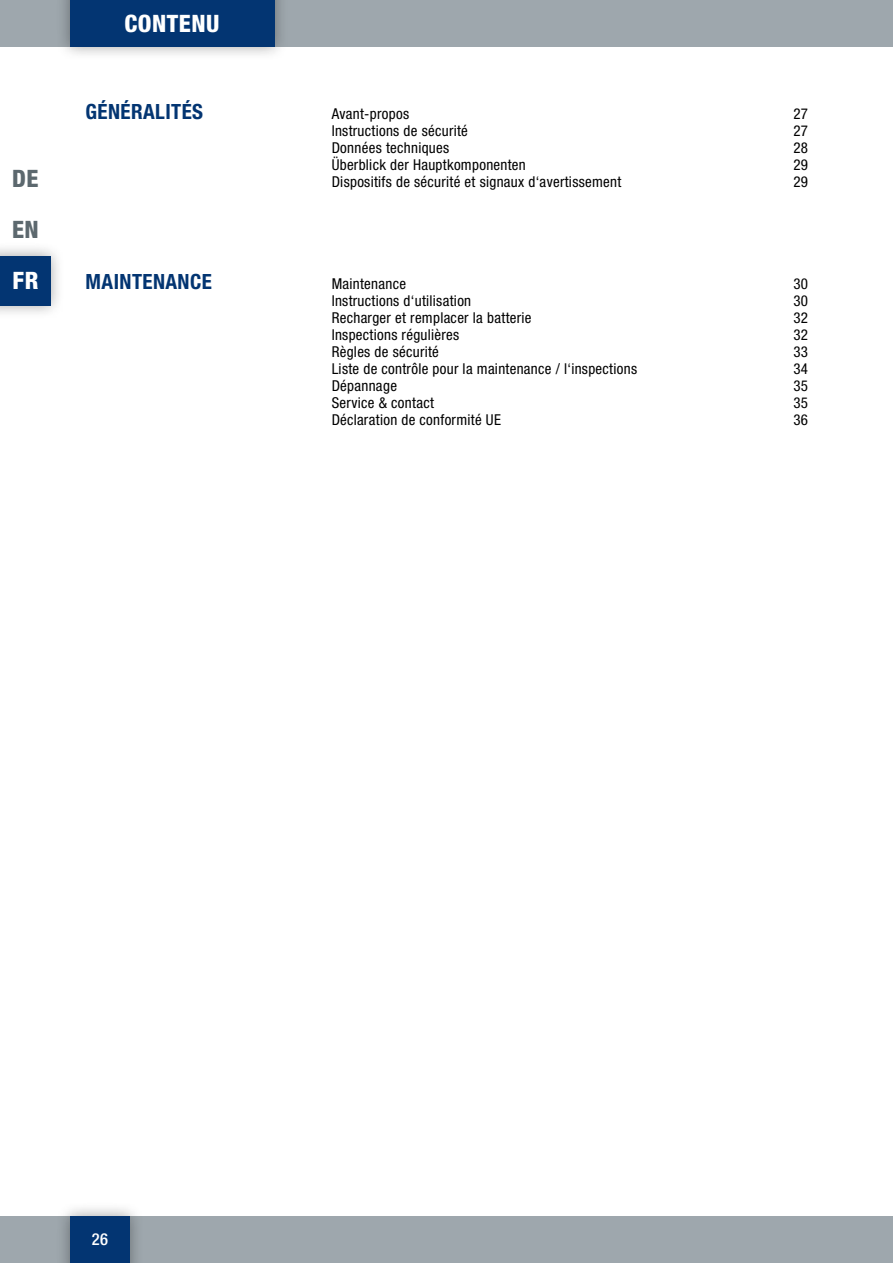
<style>
.page{position:relative;width:893px;height:1263px;background:#fff}
.page>*{position:absolute;margin:0;border:0;box-sizing:border-box;transform-origin:0 0}
.t1{font:800 condensed 24px "Helvetica Neue LT Pro";letter-spacing:.02em;color:#fff}
.t2{font:800 condensed 24px "Helvetica Neue LT Pro";color:#5c686e}
.t3{font:700 condensed 21px "Helvetica Neue LT Pro";letter-spacing:.02em;color:#033572}
.t4{font:500 condensed 16.5px "Helvetica Neue LT Pro";color:#fff}
.t5{font:condensed 15px "Helvetica Neue LT Pro";letter-spacing:.02em;color:#000}
</style>
<div class="page">
<div style="left:0;top:1216px;width:893px;height:47px;background:#9ea7ad"></div>
<div style="left:0;top:0;width:893px;height:47px;background:#9ea7ad"></div>
<div style="left:0;top:242px;width:65px;height:77px;background:#000;opacity:.35"></div>
<div style="left:0;top:256px;width:50px;height:49px;background:#033572"></div>
<div style="left:56px;top:0;width:233px;height:61px;background:#000;opacity:.35"></div>
<div style="left:70px;top:0;width:204px;height:47px;background:#033572"></div>
<div style="left:56px;top:1202px;width:88px;height:61px;background:#000;opacity:.35"></div>
<div style="left:70px;top:1216px;width:60px;height:47px;background:#033572"></div>
<h1 class="t2" style="left:12px;top:164px;width:28px">DE</h1>
<h1 class="t2" style="left:12px;top:215px;width:28px">EN</h1>
<h1 class="t1" style="left:13px;top:266px;width:27px">FR</h1>
<h1 class="t1" style="left:125px;top:9px;width:96px">CONTENU</h1>
<h2 class="t3" style="left:85px;top:99px;width:119px">GÉNÉRALITÉS</h2>
<h2 class="t3" style="left:86px;top:269px;width:128px">MAINTENANCE</h2>
<p class="t5" style="left:332px;top:105px;width:79px">Avant-propos</p>
<p class="t5" style="left:793px;top:105px;width:16px">27</p>
<p class="t5" style="left:332px;top:122px;width:138px">Instructions de sécurité</p>
<p class="t5" style="left:793px;top:122px;width:16px">27</p>
<p class="t5" style="left:332px;top:139px;width:119px">Données techniques</p>
<p class="t5" style="left:793px;top:139px;width:16px">28</p>
<p class="t5" style="left:332px;top:156px;width:196px">Überblick der Hauptkomponenten</p>
<p class="t5" style="left:793px;top:156px;width:16px">29</p>
<p class="t5" style="left:332px;top:173px;width:291px">Dispositifs de sécurité et signaux d‘avertissement</p>
<p class="t5" style="left:793px;top:173px;width:16px">29</p>
<p class="t5" style="left:332px;top:275px;width:76px">Maintenance</p>
<p class="t5" style="left:793px;top:275px;width:16px">30</p>
<p class="t5" style="left:332px;top:292px;width:141px">Instructions d‘utilisation</p>
<p class="t5" style="left:793px;top:292px;width:16px">30</p>
<p class="t5" style="left:332px;top:309px;width:201px">Recharger et remplacer la batterie</p>
<p class="t5" style="left:793px;top:309px;width:16px">32</p>
<p class="t5" style="left:332px;top:326px;width:129px">Inspections régulières</p>
<p class="t5" style="left:793px;top:326px;width:16px">32</p>
<p class="t5" style="left:332px;top:343px;width:109px">Règles de sécurité</p>
<p class="t5" style="left:793px;top:343px;width:16px">33</p>
<p class="t5" style="left:332px;top:360px;width:307px">Liste de contrôle pour la maintenance / l‘inspections</p>
<p class="t5" style="left:793px;top:360px;width:16px">34</p>
<p class="t5" style="left:332px;top:377px;width:67px">Dépannage</p>
<p class="t5" style="left:793px;top:377px;width:16px">35</p>
<p class="t5" style="left:332px;top:394px;width:104px">Service &amp; contact</p>
<p class="t5" style="left:793px;top:394px;width:16px">35</p>
<p class="t5" style="left:332px;top:411px;width:171px">Déclaration de conformité UE</p>
<p class="t5" style="left:793px;top:411px;width:16px">36</p>
<p class="t4" style="left:92px;top:1229px;width:18px">26</p>
</div>
